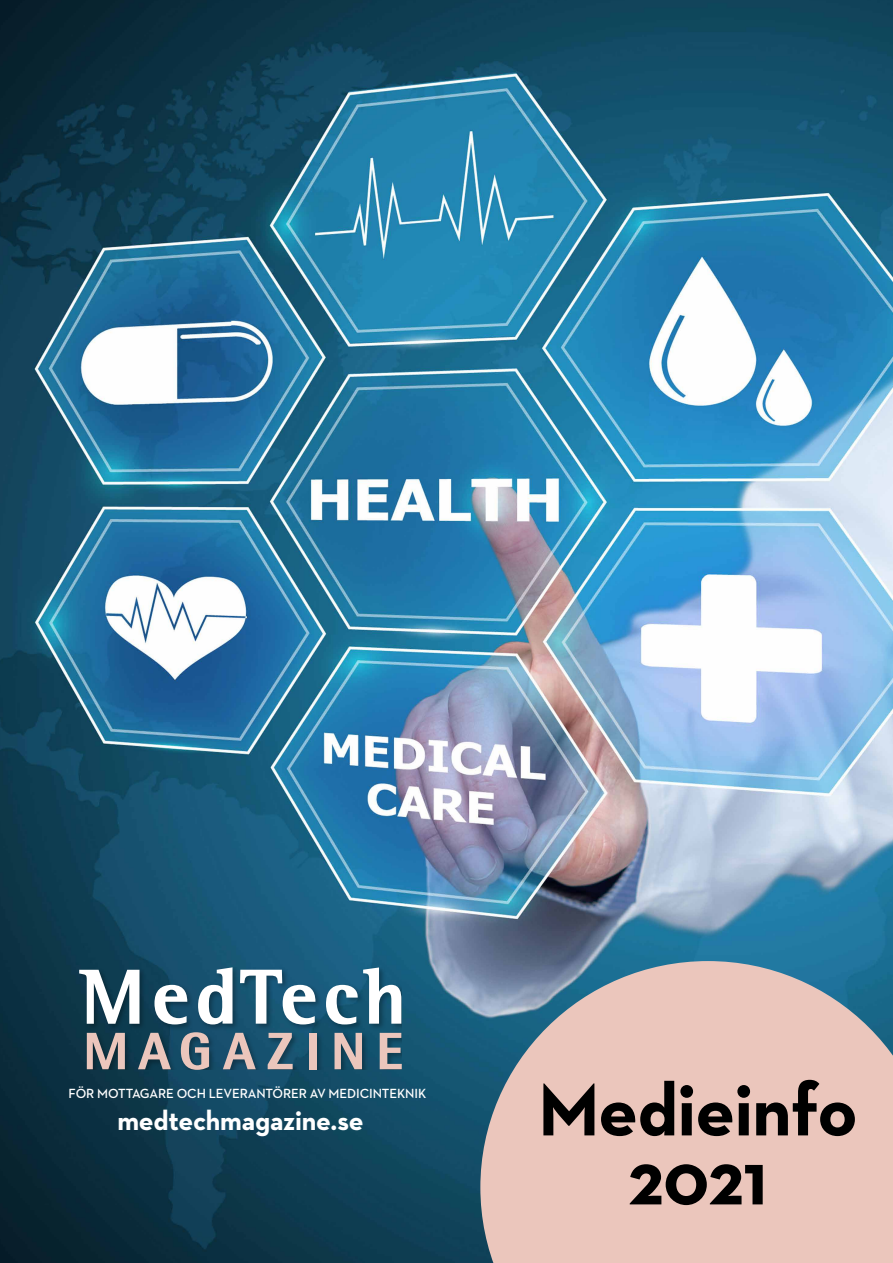
<style>
.page{position:relative;width:893px;height:1263px;background:#fff}
.page>*{position:absolute;margin:0;border:0;box-sizing:border-box;transform-origin:0 0}
.t1{font:700 75.6px/69px "Neutraface 2 Text";letter-spacing:-.01em;color:#000;text-align:center}
.t2{font:700 28.2px "Neutraface 2 Text";letter-spacing:-.01em;color:#fff}
.t3{font:600 13.5px "Neutraface 2 Text";letter-spacing:-.005em;color:#fff}
</style>
<div class="page">
<img style="left:0;top:0;width:893px;height:1263px">
<div style="left:79px;top:967px;width:323px;height:103px;background:#000;opacity:.3"></div>
<svg style="left:79px;top:970px;width:60px;height:54px"></svg>
<svg style="left:154px;top:985px;width:33px;height:39px"></svg>
<svg style="left:198px;top:967px;width:34px;height:57px"></svg>
<svg style="left:326px;top:967px;width:75px;height:57px"></svg>
<svg style="left:240px;top:970px;width:75px;height:54px"></svg>
<svg style="left:87px;top:1033px;width:38px;height:36px"></svg>
<svg style="left:138px;top:1033px;width:33px;height:36px"></svg>
<svg style="left:181px;top:1032px;width:28px;height:38px"></svg>
<svg style="left:268px;top:1033px;width:25px;height:36px"></svg>
<div style="left:309px;top:1033px;width:7px;height:36px;background:#ebc6bc"></div>
<svg style="left:335px;top:1033px;width:27px;height:36px"></svg>
<svg style="left:380px;top:1033px;width:22px;height:36px"></svg>
<svg style="left:223px;top:1033px;width:33px;height:36px"></svg>
<svg style="left:480px;top:961px;width:413px;height:302px;background:#d2bab6"></svg>
<p class="t3" style="left:69px;top:1084px;width:359px">FÖR MOTTAGARE OCH LEVERANTÖRER AV MEDICINTEKNIK</p>
<h2 class="t2" style="left:117px;top:1102px;width:248px">medtechmagazine.se</h2>
<h1 class="t1" style="left:538px;top:1074px;width:321px">Medieinfo<br>2021</h1>
</div>
